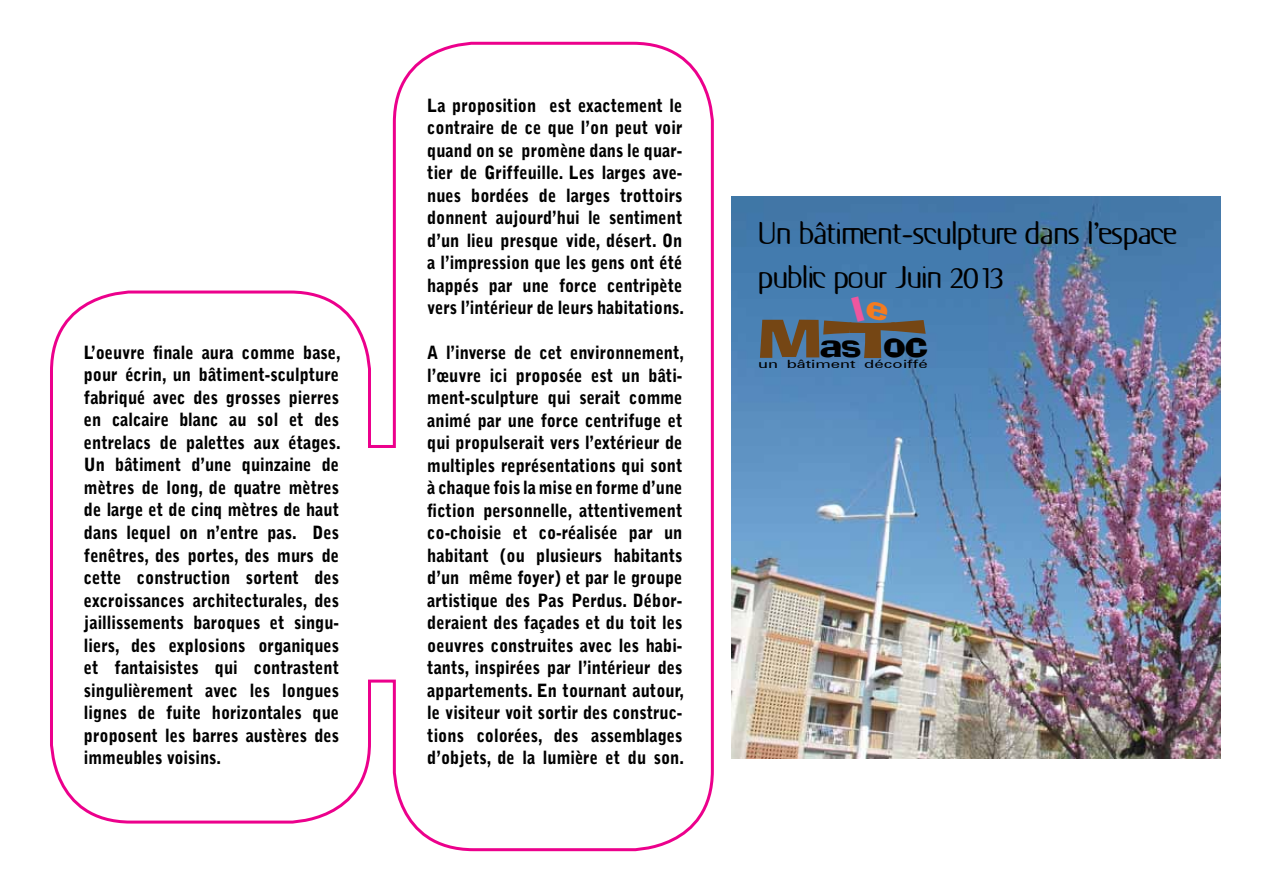
<style>
.page{position:relative;width:1263px;height:893px;background:#fff}
.page>*{position:absolute;margin:0;border:0;box-sizing:border-box;transform-origin:0 0}
.t1{font:36.15px "Blox Extended";color:#000;scale:.71 1}
.t2{font:32.25px "Blox Extended";color:#000;scale:.8 1}
.t3{font:28.35px/43.5px "Odyssey";color:#000}
.t4{font:900 18.15px/22.5px "Bell Gothic Std";color:#000;text-align:justify;scale:.91 1}
.t5{font:11.4px "Obelisk";color:#000;scale:1.49 1}
.s1{font-size:51.6px;color:#754614}
</style>
<div class="page">
<svg style="left:50px;top:41px;width:664px;height:811px"></svg>
<img style="left:731px;top:197px;width:489px;height:561px">
<svg style="left:823px;top:297px;width:103px;height:61px;background:#54728e"></svg>
<p class="t4" style="left:84px;top:341px;width:284px">L’oeuvre finale aura comme base, pour écrin, un bâtiment-sculpture fabriqué avec des grosses pierres en calcaire blanc au sol et des entrelacs de palettes aux étages.<br>Un bâtiment d’une quinzaine de mètres de long, de quatre mètres de large et de cinq mètres de haut dans lequel on n’entre pas. Des fenêtres, des portes, des murs de cette construction sortent des excroissances architecturales, des jaillissements baroques et singu&shy;liers, des explosions organiques et fantaisistes qui contrastent singulièrement avec les longues lignes de fuite horizontales que proposent les barres austères des immeubles voisins.</p>
<p class="t4" style="left:427px;top:94px;width:284px">La proposition est exactement le contraire de ce que l’on peut voir quand on se promène dans le quar&shy;tier de Griffeuille. Les larges ave&shy;nues bordées de larges trottoirs donnent aujourd’hui le sentiment d’un lieu presque vide, désert. On a l’impression que les gens ont été happés par une force centripète vers l’intérieur de leurs habitations.</p>
<p class="t4" style="left:427px;top:342px;width:284px">A l’inverse de cet environnement, l’œuvre ici proposée est un bâti&shy;ment-sculpture qui serait comme animé par une force centrifuge et qui propulserait vers l’extérieur de multiples représentations qui sont à chaque fois la mise en forme d’une fiction personnelle, attentivement co-choisie et co-réalisée par un habitant (ou plusieurs habitants d’un même foyer) et par le groupe artistique des Pas Perdus. Débor&shy;deraient des façades et du toit les oeuvres construites avec les habi&shy;tants, inspirées par l’intérieur des appartements. En tournant autour, le visiteur voit sortir des construc&shy;tions colorées, des assemblages d’objets, de la lumière et du son.</p>
<h3 class="t3" style="left:757px;top:212px;width:420px">Un bâtiment-sculpture dans l’espace public pour Juin 2013</h3>
<h2 class="t2" style="left:757px;top:324px;width:132px"><span class="s1">M</span>as</h2>
<p class="t5" style="left:758px;top:357px;width:115px">un bâtiment décoiffé</p>
<h1 class="t1" style="left:884px;top:320px;width:62px">oc</h1>
</div>
